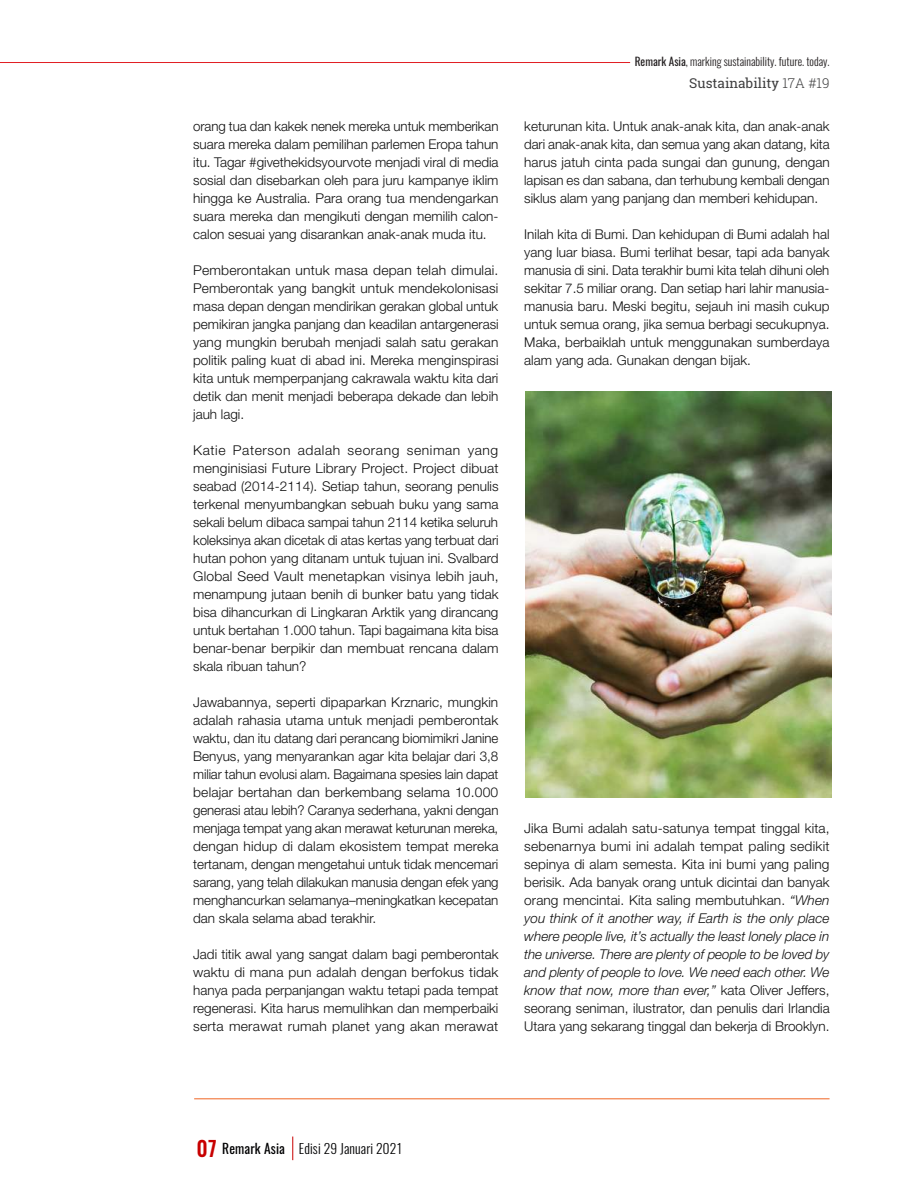
<style>
.page{position:relative;width:918px;height:1188px;background:#fff}
.page>*{position:absolute;margin:0;border:0;box-sizing:border-box;transform-origin:0 0}
.t1{font:300 13.5px/18px "Helvetica Neue LT Std";color:#0f0f0f;text-align:justify}
.t2{font:300 13.5px "Oswald";letter-spacing:.01em;color:#000002}
.t3{font:13.5px "Roboto Slab";color:#3e3e3f}
.t4{font:300 11.25px "Oswald";color:#231f20}
.s1{font-weight:400}
.s2{font-weight:300}
.s3{font-style:italic}
.s4{font-weight:500;font-size:21px;color:#c80000}
</style>
<div class="page">
<hr style="left:194px;top:1099px;width:636px;height:1px;background:#f06423">
<hr style="left:0;top:62px;width:630px;height:1px;background:#e11e23">
<svg style="left:292px;top:1137px;width:1px;height:23px"></svg>
<img style="left:525px;top:392px;width:306px;height:406px">
<p class="t1" style="left:193px;top:117px;width:307px">orang tua dan kakek nenek mereka untuk memberikan suara mereka dalam pemilihan parlemen Eropa tahun itu. Tagar #givethekidsyourvote menjadi viral di media sosial dan disebarkan oleh para juru kampanye iklim hingga ke Australia. Para orang tua mendengarkan suara mereka dan mengikuti dengan memilih calon&shy;calon sesuai yang disarankan anak-anak muda itu.</p>
<p class="t1" style="left:193px;top:261px;width:307px">Pemberontakan untuk masa depan telah dimulai.<br>Pemberontak yang bangkit untuk mendekolonisasi masa depan dengan mendirikan gerakan global untuk pemikiran jangka panjang dan keadilan antargenerasi yang mungkin berubah menjadi salah satu gerakan politik paling kuat di abad ini. Mereka menginspirasi kita untuk memperpanjang cakrawala waktu kita dari detik dan menit menjadi beberapa dekade dan lebih jauh lagi.</p>
<p class="t1" style="left:193px;top:441px;width:307px">Katie Paterson adalah seorang seniman yang menginisiasi Future Library Project. Project dibuat seabad (2014-2114). Setiap tahun, seorang penulis terkenal menyumbangkan sebuah buku yang sama sekali belum dibaca sampai tahun 2114 ketika seluruh koleksinya akan dicetak di atas kertas yang terbuat dari hutan pohon yang ditanam untuk tujuan ini. Svalbard Global Seed Vault menetapkan visinya lebih jauh, menampung jutaan benih di bunker batu yang tidak bisa dihancurkan di Lingkaran Arktik yang dirancang untuk bertahan 1.000 tahun. Tapi bagaimana kita bisa benar-benar berpikir dan membuat rencana dalam skala ribuan tahun?</p>
<p class="t1" style="left:193px;top:693px;width:307px">Jawabannya, seperti dipaparkan Krznaric, mungkin adalah rahasia utama untuk menjadi pemberontak waktu, dan itu datang dari perancang biomimikri Janine Benyus, yang menyarankan agar kita belajar dari 3,8 miliar tahun evolusi alam. Bagaimana spesies lain dapat belajar bertahan dan berkembang selama 10.000 generasi atau lebih? Caranya sederhana, yakni dengan menjaga tempat yang akan merawat keturunan mereka, dengan hidup di dalam ekosistem tempat mereka tertanam, dengan mengetahui untuk tidak mencemari sarang, yang telah dilakukan manusia dengan efek yang menghancurkan selamanya–meningkatkan kecepatan dan skala selama abad terakhir.</p>
<p class="t1" style="left:193px;top:945px;width:307px">Jadi titik awal yang sangat dalam bagi pemberontak waktu di mana pun adalah dengan berfokus tidak hanya pada perpanjangan waktu tetapi pada tempat regenerasi. Kita harus memulihkan dan memperbaiki serta merawat rumah planet yang akan merawat</p>
<p class="t4" style="left:635px;top:54px;width:196px"><span class="s1">Remark Asia</span>, marking sustainability. future. today.</p>
<p class="t3" style="left:689px;top:74px;width:142px">Sustainability <span class="s2">17A #19</span></p>
<p class="t1" style="left:524px;top:117px;width:307px">keturunan kita. Untuk anak-anak kita, dan anak-anak dari anak-anak kita, dan semua yang akan datang, kita harus jatuh cinta pada sungai dan gunung, dengan lapisan es dan sabana, dan terhubung kembali dengan siklus alam yang panjang dan memberi kehidupan.</p>
<p class="t1" style="left:524px;top:225px;width:307px">Inilah kita di Bumi. Dan kehidupan di Bumi adalah hal yang luar biasa. Bumi terlihat besar, tapi ada banyak manusia di sini. Data terakhir bumi kita telah dihuni oleh sekitar 7.5 miliar orang. Dan setiap hari lahir manusia&shy;manusia baru. Meski begitu, sejauh ini masih cukup untuk semua orang, jika semua berbagi secukupnya.<br>Maka, berbaiklah untuk menggunakan sumberdaya alam yang ada. Gunakan dengan bijak.</p>
<p class="t1" style="left:524px;top:819px;width:307px">Jika Bumi adalah satu-satunya tempat tinggal kita, sebenarnya bumi ini adalah tempat paling sedikit sepinya di alam semesta. Kita ini bumi yang paling berisik. Ada banyak orang untuk dicintai dan banyak orang mencintai. Kita saling membutuhkan. <span class="s3">“When you think of it another way, if Earth is the only place where people live, it’s actually the least lonely place in the universe. There are plenty of people to be loved by and plenty of people to love. We need each other. We know that now, more than ever,”</span> kata Oliver Jeffers, seorang seniman, ilustrator, dan penulis dari Irlandia Utara yang sekarang tinggal dan bekerja di Brooklyn.</p>
<p class="t2" style="left:197px;top:1140px;width:207px"><span class="s4">07</span> <span class="s1">Remark Asia</span> Edisi 29 Januari 2021</p>
</div>
